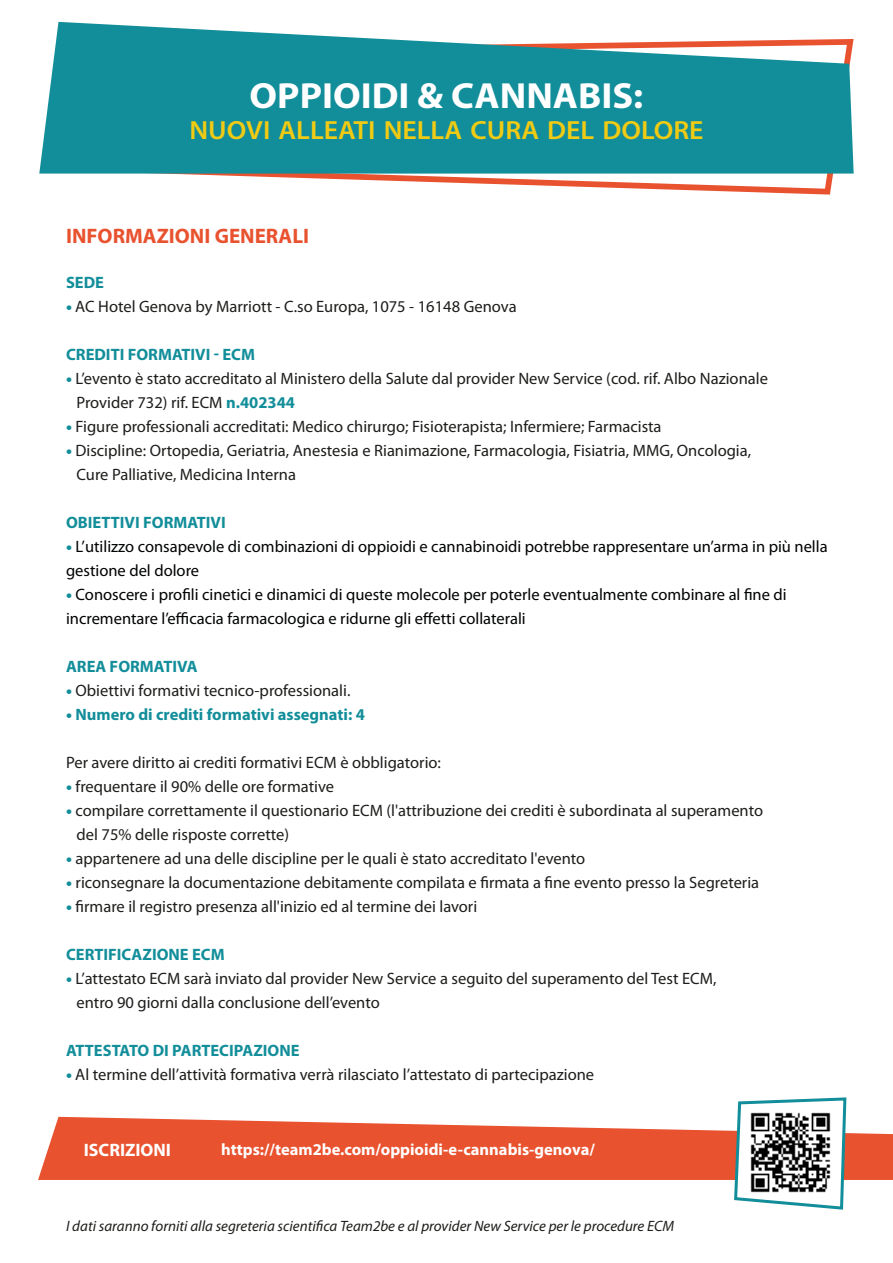
<style>
.page{position:relative;width:893px;height:1263px;background:#fff}
.page>*{position:absolute;margin:0;border:0;box-sizing:border-box;transform-origin:0 0}
.t1{font:700 36.45px "Myriad Pro";color:#fff;scale:1.06 1}
.t2{font:600 26.4px "Myriad Pro";color:#f1cb13;scale:1.06 1}
.t3{font:700 21px "Myriad Pro";color:#e9522f}
.t4{font:700 18px "Myriad Pro";color:#fff}
.t5{font:16.5px/24px "Myriad Pro";color:#1d1d1b}
.t6{font:16.5px/24px "Myriad Pro";color:#010202}
.t7{font:700 16.5px "Myriad Pro";color:#128e9a}
.t8{font:700 16.5px "Myriad Pro";color:#fff}
.t9{font:italic 15px "Myriad Pro";color:#1d1d1b}
.s1{font-weight:900;color:#128e9a}
.s2{font-weight:700;color:#128e9a}
.s3{font-weight:900}
</style>
<div class="page">
<svg style="left:38px;top:1117px;width:855px;height:63px;background:#eb6849"></svg>
<svg style="left:178px;top:174px;width:655px;height:21px"></svg>
<svg style="left:39px;top:22px;width:815px;height:152px;background:#359ca5"></svg>
<svg style="left:732px;top:1097px;width:116px;height:113px"></svg>
<img style="left:747px;top:1110px;width:86px;height:86px">
<h1 class="t1" style="left:250px;top:76px;width:373px">OPPIOIDI &amp; CANNABIS:</h1>
<h2 class="t2" style="left:189px;top:116px;width:487px">NUOVI ALLEATI NELLA CURA DEL DOLORE</h2>
<p class="t3" style="left:66px;top:225px;width:244px">INFORMAZIONI GENERALI</p>
<p class="t7" style="left:66px;top:273px;width:40px">SEDE</p>
<p class="t5" style="left:66px;top:295px;width:452px"><span class="s1">•</span> AC Hotel Genova by Marriott - C.so Europa, 1075 - 16148 Genova</p>
<p class="t7" style="left:66px;top:345px;width:190px">CREDITI FORMATIVI ECM</p>
<p class="t5" style="left:77px;top:367px;width:693px;text-indent:-10px"><span class="s1">•</span> L’evento è stato accreditato al Ministero della Salute dal provider New Service (cod. rif. Albo Nazionale<br>Provider 732) rif. ECM <span class="s2">n.402344</span></p>
<p class="t5" style="left:66px;top:415px;width:597px"><span class="s1">•</span> Figure professionali accreditati: Medico chirurgo; Fisioterapista; Infermiere; Farmacista</p>
<p class="t5" style="left:77px;top:439px;width:676px;text-indent:-10px"><span class="s1">•</span> Discipline: Ortopedia, Geriatria, Anestesia e Rianimazione, Farmacologia, Fisiatria, MMG, Oncologia,<br>Cure Palliative, Medicina Interna</p>
<p class="t7" style="left:66px;top:513px;width:161px">OBIETTIVI FORMATIVI</p>
<p class="t6" style="left:66px;top:535px;width:763px"><span class="s1">•</span> L’utilizzo consapevole di combinazioni di oppioidi e cannabinoidi potrebbe rappresentare un’arma in più nella gestione del dolore</p>
<p class="t6" style="left:66px;top:583px;width:722px"><span class="s1">•</span> Conoscere i profili cinetici e dinamici di queste molecole per poterle eventualmente combinare al fine di incrementare l’efficacia farmacologica e ridurne gli effetti collaterali</p>
<p class="t7" style="left:66px;top:657px;width:133px">AREA FORMATIVA</p>
<p class="t5" style="left:66px;top:679px;width:286px"><span class="s1">•</span> Obiettivi formativi tecnico-professionali.</p>
<p class="t7" style="left:66px;top:705px;width:300px"><span class="s3">•</span> Numero di crediti formativi assegnati: 4</p>
<p class="t5" style="left:66px;top:751px;width:376px">Per avere diritto ai crediti formativi ECM è obbligatorio:</p>
<p class="t5" style="left:66px;top:775px;width:269px"><span class="s1">•</span> frequentare il 90% delle ore formative</p>
<p class="t5" style="left:77px;top:799px;width:688px;text-indent:-10px"><span class="s1">•</span> compilare correttamente il questionario ECM (l'attribuzione dei crediti è subordinata al superamento del 75% delle risposte corrette)</p>
<p class="t5" style="left:66px;top:847px;width:521px"><span class="s1">•</span> appartenere ad una delle discipline per le quali è stato accreditato l'evento</p>
<p class="t5" style="left:66px;top:871px;width:695px"><span class="s1">•</span> riconsegnare la documentazione debitamente compilata e firmata a fine evento presso la Segreteria</p>
<p class="t5" style="left:66px;top:895px;width:413px"><span class="s1">•</span> firmare il registro presenza all'inizio ed al termine dei lavori</p>
<p class="t7" style="left:66px;top:945px;width:160px">CERTIFICAZIONE ECM</p>
<p class="t5" style="left:77px;top:967px;width:641px;text-indent:-10px"><span class="s1">•</span> L’attestato ECM sarà inviato dal provider New Service a seguito del superamento del Test ECM, entro 90 giorni dalla conclusione dell’evento</p>
<p class="t7" style="left:66px;top:1041px;width:235px">ATTESTATO DI PARTECIPAZIONE</p>
<p class="t5" style="left:66px;top:1063px;width:530px"><span class="s1">•</span> Al termine dell’attività formativa verrà rilasciato l’attestato di partecipazione</p>
<p class="t4" style="left:84px;top:1140px;width:89px">ISCRIZIONI</p>
<p class="t8" style="left:221px;top:1140px;width:375px">https://team2be.com/oppioidi-e-cannabis-genova/</p>
<p class="t9" style="left:66px;top:1218px;width:610px">I dati saranno forniti alla segreteria scientifica Team2be e al provider New Service per le procedure ECM</p>
</div>
